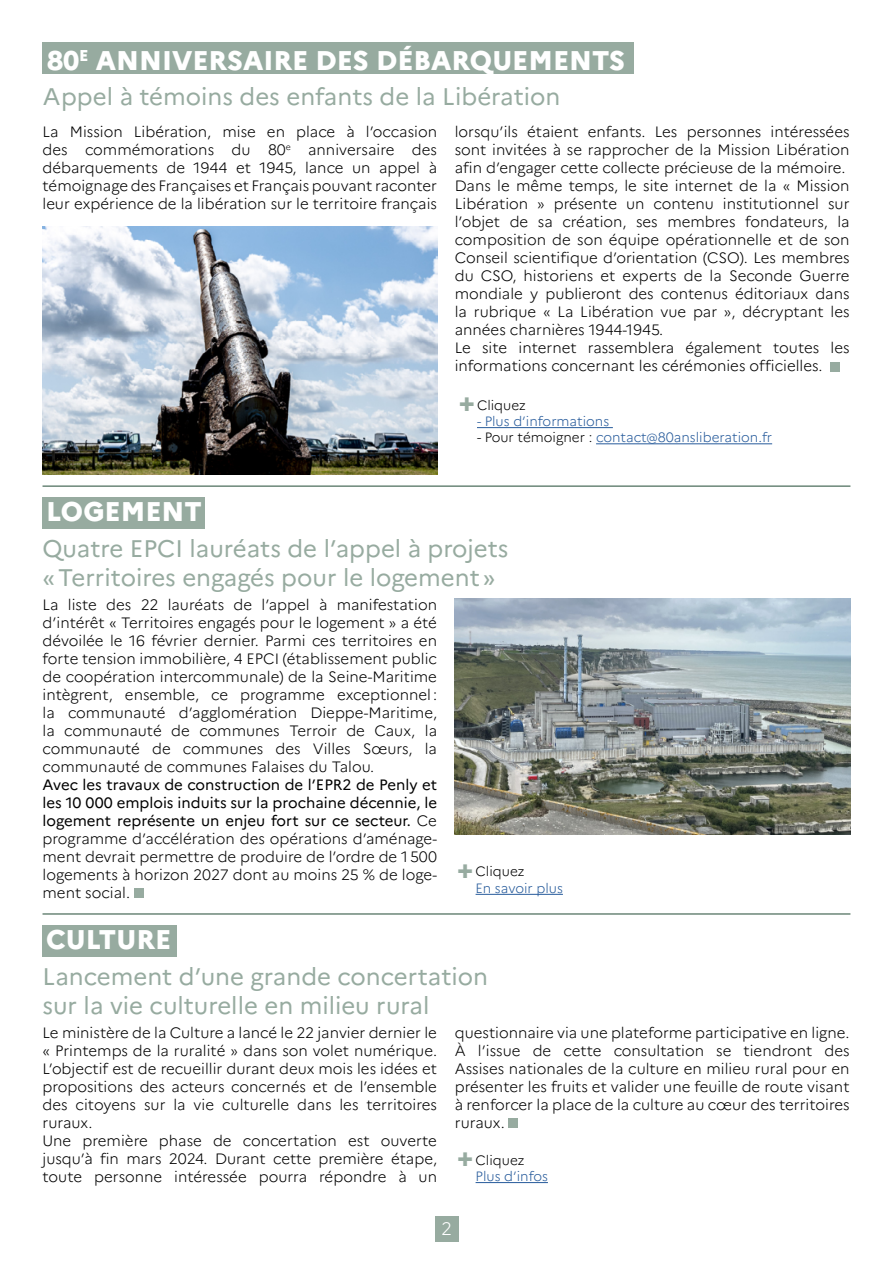
<style>
.page{position:relative;width:893px;height:1263px;background:#fff}
.page>*{position:absolute;margin:0;border:0;box-sizing:border-box;transform-origin:0 0}
.t1{font:800 27px "Marianne";color:#fff}
.t2{font:24px/28.8px "Marianne";color:#97aba0}
.t3{font:300 18px "Marianne";color:#fff}
.t4{font:300 15px/18px "Marianne";color:#000;text-align:justify}
.t5{font:300 13.5px/16.2px "Marianne";color:#275b9b}
.t6{font:300 13.5px "Marianne";color:#000}
.s1{font-weight:800;font-size:27px;color:#97aba0}
.s2{color:#000}
.s3{font-weight:400}
</style>
<div class="page">
<div style="left:43px;top:43px;width:591px;height:31px;background:#97aba0"></div>
<div style="left:435px;top:1216px;width:23px;height:26px;background:#97aba0"></div>
<div style="left:831px;top:362px;width:9px;height:9px;background:#97aba0"></div>
<hr style="left:477px;top:427px;width:136px;height:1px;background:#275b9b">
<hr style="left:596px;top:443px;width:176px;height:1px;background:#275b9b">
<div style="left:43px;top:497px;width:162px;height:32px;background:#97aba0"></div>
<div style="left:134px;top:888px;width:9px;height:10px;background:#97aba0"></div>
<hr style="left:43px;top:485px;width:807px;height:2px;background:#6b8778">
<hr style="left:476px;top:894px;width:87px;height:1px;background:#275b9b">
<img style="left:455px;top:598px;width:395px;height:236px">
<img style="left:43px;top:227px;width:395px;height:247px">
<div style="left:43px;top:925px;width:134px;height:31px;background:#97aba0"></div>
<div style="left:509px;top:1118px;width:9px;height:9px;background:#97aba0"></div>
<hr style="left:43px;top:913px;width:807px;height:2px;background:#6b8778">
<hr style="left:476px;top:1182px;width:72px;height:1px;background:#275b9b">
<h1 class="t1" style="left:47px;top:44px;width:579px">80<sup>E</sup> ANNIVERSAIRE DES DÉBARQUEMENTS</h1>
<h2 class="t2" style="left:43px;top:82px;width:519px">Appel à témoins des enfants de la Libération</h2>
<p class="t4" style="left:43px;top:123px;width:396px">La Mission Libération, mise en place à l’occasion des commémorations du 80<sup>e</sup> anniversaire des débarquements de 1944 et 1945, lance un appel à témoignage des Françaises et Français pouvant raconter leur expérience de la libération sur le territoire français</p>
<p class="t4" style="left:455px;top:123px;width:396px;text-align:left">lorsqu’ils étaient enfants. Les personnes intéressées sont invitées à se rapprocher de la Mission Libération afin d’engager cette collecte précieuse de la mémoire.<br>Dans le même temps, le site internet de la « Mission Libération » présente un contenu institutionnel sur l’objet de sa création, ses membres fondateurs, la composition de son équipe opérationnelle et de son Conseil scientifique d’orientation (CSO). Les membres du CSO, historiens et experts de la Seconde Guerre mondiale y publieront des contenus éditoriaux dans la rubrique « La Libération vue par », décryptant les années charnières 1944-1945.<br>Le site internet rassemblera également toutes les informations concernant les cérémonies officielles.</p>
<p class="t6" style="left:459px;top:397px;width:69px"><span class="s1">+</span> Cliquez</p>
<p class="t5" style="left:477px;top:413px;width:134px">- Plus d’informations</p>
<p class="t5" style="left:477px;top:429px;width:297px"><span class="s2">- Pour témoigner :</span> contact@80ansliberation.fr</p>
<h1 class="t1" style="left:46px;top:495px;width:157px">LOGEMENT</h1>
<h2 class="t2" style="left:43px;top:534px;width:467px">Quatre EPCI lauréats de l’appel à projets «Territoires engagés pour le logement»</h2>
<p class="t4" style="left:43px;top:595px;width:396px">La liste des 22 lauréats de l’appel à manifestation d’intérêt « Territoires engagés pour le logement » a été dévoilée le 16 février dernier. Parmi ces territoires en forte tension immobilière, 4 EPCI (établissement public de coopération intercommunale) de la Seine-Maritime intègrent, ensemble, ce programme exceptionnel: la communauté d’agglomération Dieppe-Maritime, la communauté de communes Terroir de Caux, la communauté de communes des Villes Sœurs, la communauté de communes Falaises du Talou.</p>
<p class="t4" style="left:43px;top:775px;width:396px"><span class="s3">Avec les travaux de construction de l’EPR2 de Penly et les 10 000 emplois induits sur la prochaine décennie, le logement représente un enjeu fort sur ce secteur.</span> Ce programme d’accélération des opérations d’aménage&shy;ment devrait permettre de produire de l’ordre de 1500 logements à horizon 2027 dont au moins 25 % de loge&shy;ment social.</p>
<p class="t5" style="left:476px;top:863px;width:89px;text-indent:-18px"><span class="s1">+</span> <span class="s2">Cliquez<br></span>En savoir plus</p>
<h1 class="t1" style="left:46px;top:923px;width:127px">CULTURE</h1>
<h2 class="t2" style="left:43px;top:962px;width:447px">Lancement d’une grande concertation sur la vie culturelle en milieu rural</h2>
<p class="t4" style="left:43px;top:1023px;width:396px;text-align:left">Le ministère de la Culture a lancé le 22 janvier dernier le « Printemps de la ruralité » dans son volet numérique.<br>L’objectif est de recueillir durant deux mois les idées et propositions des acteurs concernés et de l’ensemble des citoyens sur la vie culturelle dans les territoires ruraux.<br>Une première phase de concertation est ouverte jusqu’à fin mars 2024. Durant cette première étape, toute personne intéressée pourra répondre à un</p>
<p class="t4" style="left:455px;top:1023px;width:396px">questionnaire via une plateforme participative en ligne.<br>À l’issue de cette consultation se tiendront des Assises nationales de la culture en milieu rural pour en présenter les fruits et valider une feuille de route visant à renforcer la place de la culture au cœur des territoires ruraux.</p>
<p class="t5" style="left:476px;top:1152px;width:74px;text-indent:-18px"><span class="s1">+</span> <span class="s2">Cliquez<br></span>Plus d’infos</p>
<p class="t3" style="left:441px;top:1218px;width:12px">2</p>
</div>
